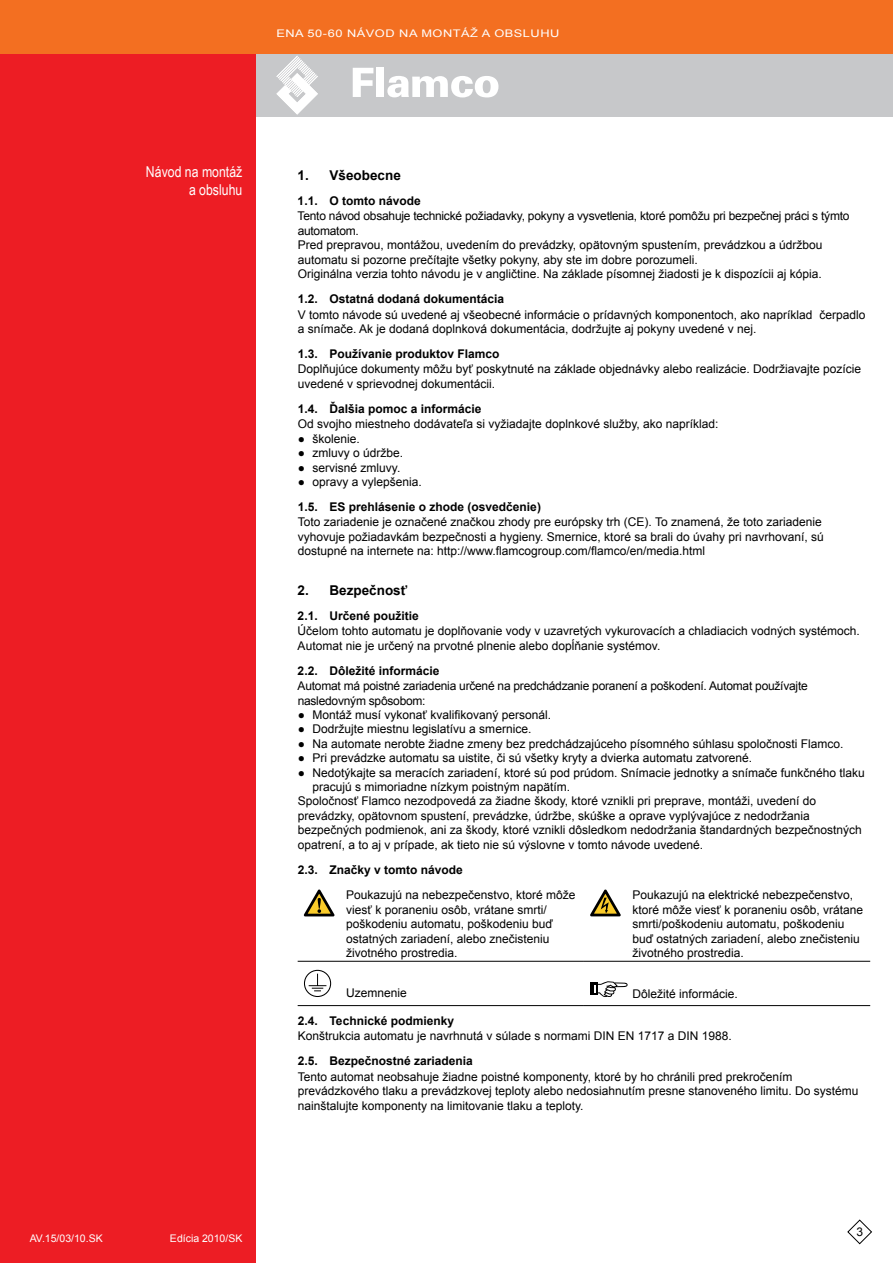
<style>
.page{position:relative;width:893px;height:1263px;background:#fff}
.page>*{position:absolute;margin:0;border:0;box-sizing:border-box;transform-origin:0 0}
.t1{font:15px/18px "Arial Narrow";color:#fff;text-align:right}
.t2{font:700 13.5px "Arial";color:#000}
.t3{font:12px/14.4px "Arial";color:#000}
.t4{font:700 12px "Arial";color:#000}
.t5{font:12px/14.4px "Arial";letter-spacing:-.02em;color:#000}
.t6{font:10.5px "Arial";letter-spacing:.04em;color:#fff;scale:1.22 1}
.t7{font:10.5px "Arial";letter-spacing:.04em;color:#fff}
.t8{font:10.5px "Arial";color:#fff}
</style>
<div class="page">
<div style="left:0;top:53px;width:893px;height:64px;background:#c7c8ca"></div>
<div style="left:0;top:0;width:255px;height:1263px;background:#ed1d24"></div>
<svg style="left:847px;top:1219px;width:25px;height:25px"></svg>
<div style="left:0;top:0;width:893px;height:53px;background:#f36f21"></div>
<svg style="left:276px;top:56px;width:42px;height:59px"></svg>
<svg style="left:353px;top:68px;width:20px;height:29px"></svg>
<div style="left:376px;top:68px;width:8px;height:29px;background:#fff"></div>
<svg style="left:387px;top:76px;width:111px;height:21px"></svg>
<hr style="left:298px;top:961px;width:286px;height:1px;background:#000">
<hr style="left:584px;top:961px;width:286px;height:1px;background:#000">
<hr style="left:298px;top:1005px;width:286px;height:1px;background:#000">
<hr style="left:584px;top:1005px;width:286px;height:1px;background:#000">
<svg style="left:304px;top:889px;width:31px;height:27px"></svg>
<svg style="left:590px;top:889px;width:31px;height:27px"></svg>
<svg style="left:309px;top:974px;width:17px;height:17px"></svg>
<div style="left:304px;top:970px;width:27px;height:27px;border:1px solid #000;border-radius:50%"></div>
<div style="left:591px;top:982px;width:7px;height:13px;background:#000"></div>
<svg style="left:594px;top:981px;width:34px;height:16px"></svg>
<p class="t6" style="left:276px;top:27px;width:233px">ENA 50-60 NÁVOD NA MONTÁŽ A OBSLUHU</p>
<p class="t1" style="left:146px;top:162px;width:98px">Návod na montáž a obsluhu</p>
<p class="t7" style="left:30px;top:1231px;width:74px">AV.15/03/10.SK</p>
<p class="t8" style="left:170px;top:1231px;width:74px">Edícia 2010/SK</p>
<p class="t2" style="left:298px;top:166px;width:105px">1. Všeobecne</p>
<p class="t4" style="left:298px;top:193px;width:125px">1.1. O tomto návode</p>
<p class="t3" style="left:298px;top:209px;width:553px">Tento návod obsahuje technické požiadavky, pokyny a vysvetlenia, ktoré pomôžu pri bezpečnej práci s týmto automatom.<br>Pred prepravou, montážou, uvedením do prevádzky, opätovným spustením, prevádzkou a údržbou automatu si pozorne prečítajte všetky pokyny, aby ste im dobre porozumeli.<br>Originálna verzia tohto návodu je v angličtine. Na základe písomnej žiadosti je k dispozícii aj kópia.</p>
<p class="t4" style="left:298px;top:291px;width:208px">1.2. Ostatná dodaná dokumentácia</p>
<p class="t3" style="left:298px;top:307px;width:569px">V tomto návode sú uvedené aj všeobecné informácie o prídavných komponentoch, ako napríklad čerpadlo a snímače. Ak je dodaná doplnková dokumentácia, dodržujte aj pokyny uvedené v nej.</p>
<p class="t4" style="left:298px;top:346px;width:203px">1.3. Používanie produktov Flamco</p>
<p class="t3" style="left:298px;top:362px;width:565px">Doplňujúce dokumenty môžu byť poskytnuté na základe objednávky alebo realizácie. Dodržiavajte pozície uvedené v sprievodnej dokumentácii.</p>
<p class="t4" style="left:298px;top:401px;width:185px">1.4. Ďalšia pomoc a informácie</p>
<p class="t3" style="left:298px;top:417px;width:422px">Od svojho miestneho dodávateľa si vyžiadajte doplnkové služby, ako napríklad:</p>
<p class="t3" style="left:298px;top:431px;width:64px">● školenie.</p>
<p class="t3" style="left:298px;top:446px;width:107px">● zmluvy o údržbe.</p>
<p class="t3" style="left:298px;top:460px;width:104px">● servisné zmluvy.</p>
<p class="t3" style="left:298px;top:475px;width:126px">● opravy a vylepšenia.</p>
<p class="t4" style="left:298px;top:499px;width:245px">1.5. ES prehlásenie o zhode (osvedčenie)</p>
<p class="t3" style="left:298px;top:515px;width:528px">Toto zariadenie je označené značkou zhody pre európsky trh (CE). To znamená, že toto zariadenie vyhovuje požiadavkám bezpečnosti a hygieny. Smernice, ktoré sa brali do úvahy pri navrhovaní, sú dostupné na internete na: http://www.flamcogroup.com/flamco/en/media.html</p>
<p class="t2" style="left:298px;top:581px;width:111px">2. Bezpečnosť</p>
<p class="t4" style="left:298px;top:608px;width:123px">2.1. Určené použitie</p>
<p class="t3" style="left:298px;top:624px;width:564px">Účelom tohto automatu je doplňovanie vody v uzavretých vykurovacích a chladiacich vodných systémoch.<br>Automat nie je určený na prvotné plnenie alebo dopĺňanie systémov.</p>
<p class="t4" style="left:298px;top:663px;width:143px">2.2. Dôležité informácie</p>
<p class="t5" style="left:298px;top:679px;width:512px">Automat má poistné zariadenia určené na predchádzanie poranení a poškodení. Automat používajte nasledovným spôsobom:</p>
<p class="t3" style="left:298px;top:708px;width:255px">● Montáž musí vykonať kvalifikovaný personál.</p>
<p class="t3" style="left:298px;top:722px;width:235px">● Dodržujte miestnu legislatívu a smernice.</p>
<p class="t3" style="left:298px;top:736px;width:547px">● Na automate nerobte žiadne zmeny bez predchádzajúceho písomného súhlasu spoločnosti Flamco.</p>
<p class="t3" style="left:298px;top:751px;width:456px">● Pri prevádzke automatu sa uistite, či sú všetky kryty a dvierka automatu zatvorené.</p>
<p class="t3" style="left:298px;top:765px;width:569px">● Nedotýkajte sa meracích zariadení, ktoré sú pod prúdom. Snímacie jednotky a snímače funkčného tlaku</p>
<p class="t3" style="left:313px;top:780px;width:259px">pracujú s mimoriadne nízkym poistným napätím.</p>
<p class="t3" style="left:298px;top:794px;width:520px">Spoločnosť Flamco nezodpovedá za žiadne škody, ktoré vznikli pri preprave, montáži, uvedení do</p>
<p class="t3" style="left:298px;top:808px;width:514px">prevádzky, opätovnom spustení, prevádzke, údržbe, skúške a oprave vyplývajúce z nedodržania</p>
<p class="t3" style="left:298px;top:823px;width:566px">bezpečných podmienok, ani za škody, ktoré vznikli dôsledkom nedodržania štandardných bezpečnostných</p>
<p class="t3" style="left:298px;top:837px;width:407px">opatrení, a to aj v prípade, ak tieto nie sú výslovne v tomto návode uvedené.</p>
<p class="t4" style="left:298px;top:861px;width:167px">2.3. Značky v tomto návode</p>
<p class="t3" style="left:346px;top:888px;width:231px">Poukazujú na nebezpečenstvo, ktoré môže viesť k poraneniu osôb, vrátane smrti/ poškodeniu automatu, poškodeniu buď ostatných zariadení, alebo znečisteniu životného prostredia.</p>
<p class="t3" style="left:632px;top:888px;width:232px">Poukazujú na elektrické nebezpečenstvo, ktoré môže viesť k poraneniu osôb, vrátane smrti/poškodeniu automatu, poškodeniu buď ostatných zariadení, alebo znečisteniu životného prostredia.</p>
<p class="t3" style="left:346px;top:986px;width:62px">Uzemnenie</p>
<p class="t3" style="left:632px;top:986px;width:107px">Dôležité informácie.</p>
<p class="t4" style="left:298px;top:1013px;width:158px">2.4. Technické podmienky</p>
<p class="t3" style="left:298px;top:1029px;width:436px">Konštrukcia automatu je navrhnutá v súlade s normami DIN EN 1717 a DIN 1988.</p>
<p class="t4" style="left:298px;top:1053px;width:177px">2.5. Bezpečnostné zariadenia</p>
<p class="t3" style="left:298px;top:1069px;width:562px">Tento automat neobsahuje žiadne poistné komponenty, ktoré by ho chránili pred prekročením prevádzkového tlaku a prevádzkovej teploty alebo nedosiahnutím presne stanoveného limitu. Do systému nainštalujte komponenty na limitovanie tlaku a teploty.</p>
<p class="t3" style="left:856px;top:1225px;width:8px">3</p>
</div>
